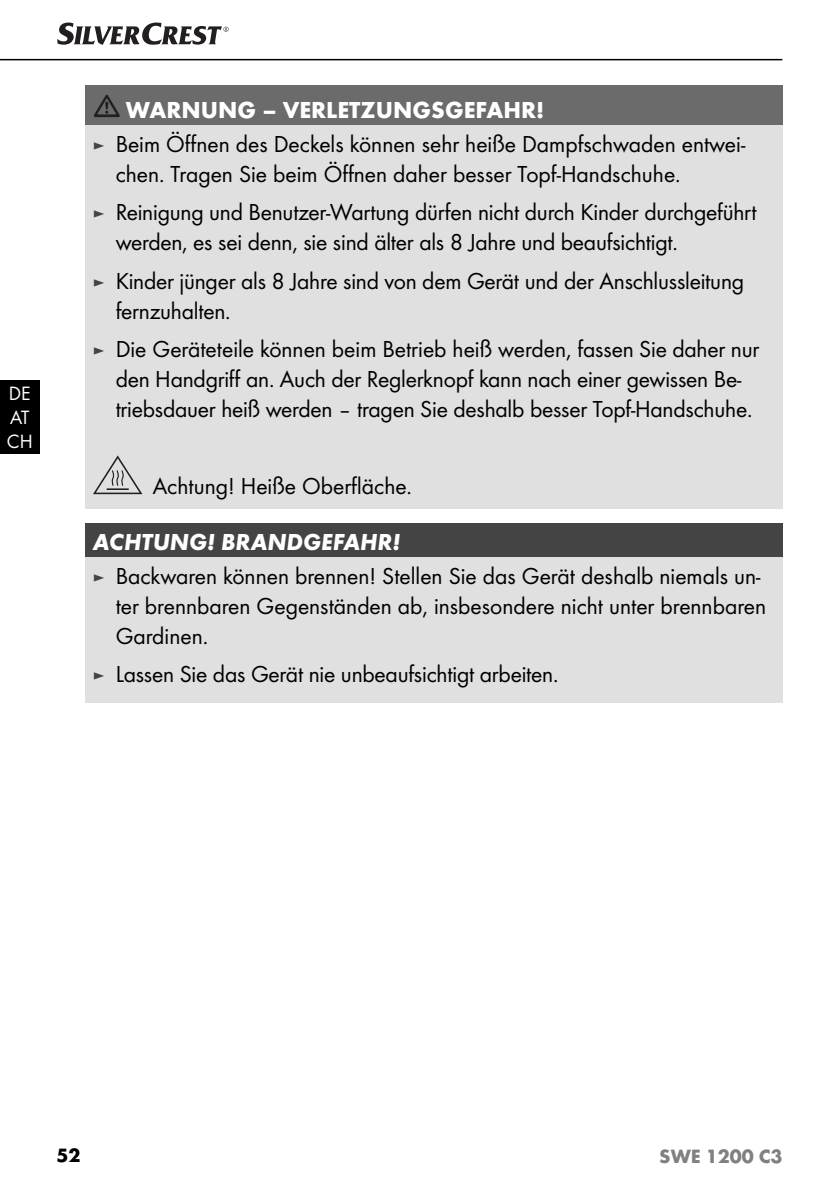
<style>
.page{position:relative;width:839px;height:1191px;background:#fff}
.page>*{position:absolute;margin:0;border:0;box-sizing:border-box;transform-origin:0 0}
.t1{font:24px/30px "Futura Boo";letter-spacing:-.01em;color:#000}
.t2{font:700 24px "Futura";color:#fff}
.t3{font:italic 700 24px "Futura";color:#fff}
.t4{font:700 20px "Futura";color:#808080}
.t5{font:20px/24px "Futura Boo";color:#fff}
.t6{font:700 20px "Futura";color:#000}
.s1{font-size:18px;color:#444}
</style>
<div class="page">
<hr style="left:0;top:59px;width:782px;height:1px;background:#000">
<div style="left:0;top:380px;width:40px;height:74px;background:#000"></div>
<svg style="left:57px;top:23px;width:172px;height:22px"></svg>
<div style="left:85px;top:85px;width:697px;height:41px;background:#6b6b6b"></div>
<div style="left:85px;top:126px;width:697px;height:383px;background:#e0e0e0"></div>
<svg style="left:94px;top:95px;width:26px;height:22px"></svg>
<svg style="left:93px;top:455px;width:49px;height:39px"></svg>
<div style="left:85px;top:523px;width:697px;height:35px;background:#444"></div>
<div style="left:85px;top:558px;width:697px;height:145px;background:#e0e0e0"></div>
<p class="t5" style="left:7px;top:383px;width:27px">DE<br>AT<br>CH</p>
<p class="t2" style="left:126px;top:100px;width:420px">WARNUNG – VERLETZUNGSGEFAHR!</p>
<p class="t1" style="left:116px;top:130px;width:631px;text-indent:-23px"><span class="s1">►</span> Beim Öffnen des Deckels können sehr heiße Dampfschwaden entwei&shy;chen. Tragen Sie beim Öffnen daher besser Topf-Handschuhe.</p>
<p class="t1" style="left:116px;top:199px;width:642px;text-indent:-23px"><span class="s1">►</span> Reinigung und Benutzer-Wartung dürfen nicht durch Kinder durchgeführt werden, es sei denn, sie sind älter als 8 Jahre und beaufsichtigt.</p>
<p class="t1" style="left:116px;top:268px;width:630px;text-indent:-23px"><span class="s1">►</span> Kinder jünger als 8 Jahre sind von dem Gerät und der Anschlussleitung fernzuhalten.</p>
<p class="t1" style="left:116px;top:336px;width:645px;text-indent:-23px"><span class="s1">►</span> Die Geräteteile können beim Betrieb heiß werden, fassen Sie daher nur den Handgriff an. Auch der Reglerknopf kann nach einer gewissen Be&shy;triebsdauer heiß werden – tragen Sie deshalb besser Topf-Handschuhe.</p>
<p class="t1" style="left:153px;top:473px;width:261px">Achtung! Heiße Oberfläche.</p>
<p class="t3" style="left:93px;top:532px;width:309px">ACHTUNG! BRANDGEFAHR!</p>
<p class="t1" style="left:116px;top:562px;width:652px;text-indent:-23px"><span class="s1">►</span> Backwaren können brennen! Stellen Sie das Gerät deshalb niemals un&shy;ter brennbaren Gegenständen ab, insbesondere nicht unter brennbaren<br>Gardinen.</p>
<p class="t1" style="left:93px;top:661px;width:467px"><span class="s1">►</span> Lassen Sie das Gerät nie unbeaufsichtigt arbeiten.</p>
<p class="t6" style="left:57px;top:1147px;width:25px">52</p>
<p class="t4" style="left:659px;top:1147px;width:125px">SWE 1200 C3</p>
</div>
